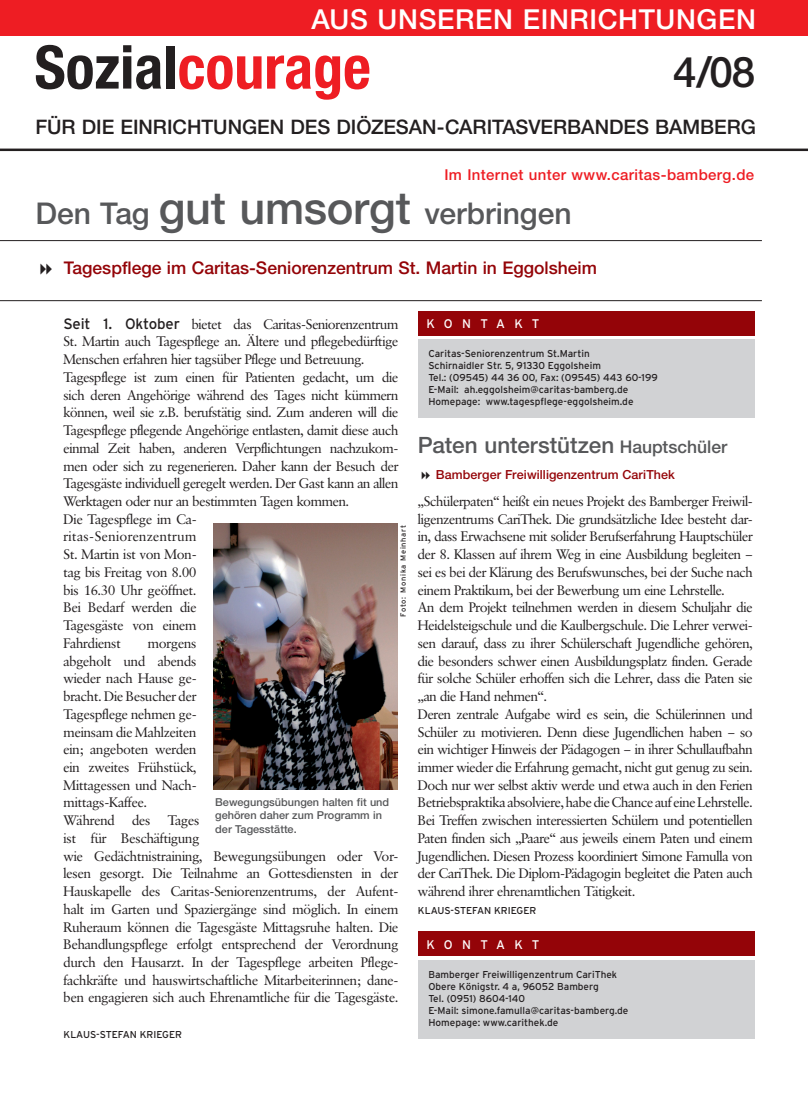
<style>
.page{position:relative;width:808px;height:1117px;background:#fff}
.page>*{position:absolute;margin:0;border:0;box-sizing:border-box;transform-origin:0 0}
.t1{font:700 condensed 60px "Helvetica Neue";color:#ee1d23}
.t2{font:500 42.12px "Helvetica Neue";color:#231f20}
.t3{font:500 30px "Helvetica Neue";color:#57585a}
.t4{font:500 27.5px "Helvetica Neue";letter-spacing:.025em;color:#fff}
.t5{font:500 22.5px "Helvetica Neue";color:#57585a}
.t6{font:500 20px "Helvetica Neue";color:#231f20}
.t7{font:500 17.5px "Helvetica Neue";color:#940408}
.t8{font:500 15px "Helvetica Neue";letter-spacing:.025em;color:#ee1d23}
.t9{font:13.75px/17.8px "Sabon BQ";letter-spacing:-.01em;color:#231f20}
.t10{font:500 12.5px "Helvetica Neue";letter-spacing:.01em;color:#940408}
.t11{font:12.5px "Interstate";letter-spacing:.73em;color:#fff}
.t12{font:500 11px/13.5px "Helvetica Neue";color:#57585a}
.t13{font:10px/12px "Interstate";color:#231f20}
.t14{font:7.5px "Interstate";letter-spacing:.1em;color:#231f20}
.s1{color:#231f20}
.s2{font-size:45px}
.s3{font-family:"Interstate";font-size:15px}
.s4{font-size:17.5px}
</style>
<div class="page">
<div style="left:0;top:0;width:808px;height:35px;background:#ee1d23"></div>
<hr style="left:0;top:148px;width:808px;height:3px;background:#231f20">
<div style="left:418px;top:339px;width:336px;height:79px;background:#d1d2d4"></div>
<div style="left:418px;top:311px;width:336px;height:25px;background:#940408"></div>
<hr style="left:0;top:240px;width:762px;height:1px;background:#231f20">
<hr style="left:0;top:300px;width:762px;height:1px;background:#231f20">
<img style="left:213px;top:523px;width:185px;height:266px">
<div style="left:418px;top:959px;width:336px;height:79px;background:#d1d2d4"></div>
<div style="left:418px;top:931px;width:336px;height:25px;background:#940408"></div>
<h3 class="t4" style="left:311px;top:3px;width:446px">AUS UNSEREN EINRICHTUNGEN</h3>
<h1 class="t1" style="left:35px;top:31px;width:338px"><span class="s1">Sozial</span>courage</h1>
<h2 class="t2" style="left:673px;top:47px;width:84px">4/08</h2>
<h3 class="t6" style="left:35px;top:115px;width:722px">FÜR DIE EINRICHTUNGEN DES DIÖZESAN-CARITASVERBANDES BAMBERG</h3>
<p class="t8" style="left:444px;top:165px;width:311px">Im Internet unter www.caritas-bamberg.de</p>
<h3 class="t3" style="left:35px;top:195px;width:538px">Den Tag <span class="s2">gut umsorgt</span> verbringen</h3>
<p class="t7" style="left:64px;top:258px;width:535px">Tagespflege im Caritas-Seniorenzentrum St. Martin in Eggolsheim</p>
<p class="t9" style="left:63px;top:315px;width:336px"><span class="s3">Seit 1. Oktober</span> bietet das Caritas-Seniorenzentrum St. Martin auch Tagespflege an. Ältere und pflegebedürftige Menschen erfahren hier tagsüber Pflege und Betreuung.<br>Tagespflege ist zum einen für Patienten gedacht, um die sich deren Angehörige während des Tages nicht kümmern können, weil sie z.B. berufstätig sind. Zum anderen will die Tagespflege pflegende Angehörige entlasten, damit diese auch einmal Zeit haben, anderen Verpflichtungen nachzukom&shy;men oder sich zu regenerieren. Daher kann der Besuch der Tagesgäste individuell geregelt werden. Der Gast kann an allen Werktagen oder nur an bestimmten Tagen kommen.</p>
<p class="t9" style="left:63px;top:510px;width:134px;text-align:justify">Die Tagespflege im Ca&shy;ritas-Seniorenzentrum St. Martin ist von Mon&shy;tag bis Freitag von 8.00 bis 16.30 Uhr geöffnet.<br>Bei Bedarf werden die Tagesgäste von einem Fahrdienst</p>
<p class="t14" style="left:399px;top:616px;width:94px;rotate:-90deg">Foto: Monika Meinhart</p>
<p class="t9" style="left:63px;top:634px;width:134px;text-align:justify;text-indent:84px">morgens abgeholt und abends wieder nach Hause ge&shy;bracht. Die Besucher der Tagespflege nehmen ge&shy;meinsam die Mahlzeiten ein; angeboten werden ein zweites Frühstück, Mittagessen und Nach&shy;mittags-Kaffee.</p>
<p class="t12" style="left:215px;top:795px;width:175px">Bewegungsübungen halten fit und gehören daher zum Programm in der Tagesstätte.</p>
<p class="t9" style="left:63px;top:811px;width:53px">Während</p>
<p class="t9" style="left:132px;top:811px;width:20px">des</p>
<p class="t9" style="left:63px;top:811px;width:336px;text-indent:104px">Tages<br>ist für Beschäftigung<br>wie Gedächtnistraining, Bewegungsübungen oder Vor&shy;lesen gesorgt. Die Teilnahme an Gottesdiensten in der Hauskapelle des Caritas-Seniorenzentrums, der Aufent&shy;halt im Garten und Spaziergänge sind möglich. In einem Ruheraum können die Tagesgäste Mittagsruhe halten. Die Behandlungspflege erfolgt entsprechend der Verordnung durch den Hausarzt. In der Tagespflege arbeiten Pflege&shy;fachkräfte und hauswirtschaftliche Mitarbeiterinnen; dane&shy;ben engagieren sich auch Ehrenamtliche für die Tagesgäste.</p>
<p class="t13" style="left:63px;top:1028px;width:120px">KLAUS-STEFAN KRIEGER</p>
<p class="t11" style="left:426px;top:317px;width:115px">KONTAKT</p>
<p class="t13" style="left:428px;top:348px;width:231px">Caritas-Seniorenzentrum St.Martin<br>Schirnaidler Str. 5, 91330 Eggolsheim<br>Tel.: (09545) 44 36 00, Fax: (09545) 443 60-199<br>E-Mail: ah.eggolsheim@caritas-bamberg.de Homepage: www.tagespflege-eggolsheim.de</p>
<h3 class="t5" style="left:418px;top:431px;width:311px">Paten unterstützen <span class="s4">Hauptschüler</span></h3>
<p class="t10" style="left:436px;top:466px;width:241px">Bamberger Freiwilligenzentrum CariThek</p>
<p class="t9" style="left:418px;top:492px;width:336px">„Schülerpaten“ heißt ein neues Projekt des Bamberger Freiwil&shy;ligenzentrums CariThek. Die grundsätzliche Idee besteht dar&shy;in, dass Erwachsene mit solider Berufserfahrung Hauptschüler der 8. Klassen auf ihrem Weg in eine Ausbildung begleiten – sei es bei der Klärung des Berufswunsches, bei der Suche nach einem Praktikum, bei der Bewerbung um eine Lehrstelle.<br>An dem Projekt teilnehmen werden in diesem Schuljahr die Heidelsteigschule und die Kaulbergschule. Die Lehrer verwei&shy;sen darauf, dass zu ihrer Schülerschaft Jugendliche gehören, die besonders schwer einen Ausbildungsplatz finden. Gerade für solche Schüler erhoffen sich die Lehrer, dass die Paten sie „an die Hand nehmen“.<br>Deren zentrale Aufgabe wird es sein, die Schülerinnen und Schüler zu motivieren. Denn diese Jugendlichen haben – so ein wichtiger Hinweis der Pädagogen – in ihrer Schullaufbahn immer wieder die Erfahrung gemacht, nicht gut genug zu sein.<br>Doch nur wer selbst aktiv werde und etwa auch in den Ferien Betriebspraktika absolviere, habe die Chance auf eine Lehrstelle.<br>Bei Treffen zwischen interessierten Schülern und potentiellen Paten finden sich „Paare“ aus jeweils einem Paten und einem Jugendlichen. Diesen Prozess koordiniert Simone Famulla von der CariThek. Die Diplom-Pädagogin begleitet die Paten auch während ihrer ehrenamtlichen Tätigkeit.</p>
<p class="t13" style="left:418px;top:904px;width:120px">KLAUS-STEFAN KRIEGER</p>
<p class="t11" style="left:426px;top:937px;width:115px">KONTAKT</p>
<p class="t13" style="left:428px;top:968px;width:202px">Bamberger Freiwilligenzentrum CariThek Obere Königstr. 4 a, 96052 Bamberg<br>Tel. (0951) 8604-140<br>E-Mail: simone.famulla@caritas-bamberg.de Homepage: www.carithek.de</p>
</div>
